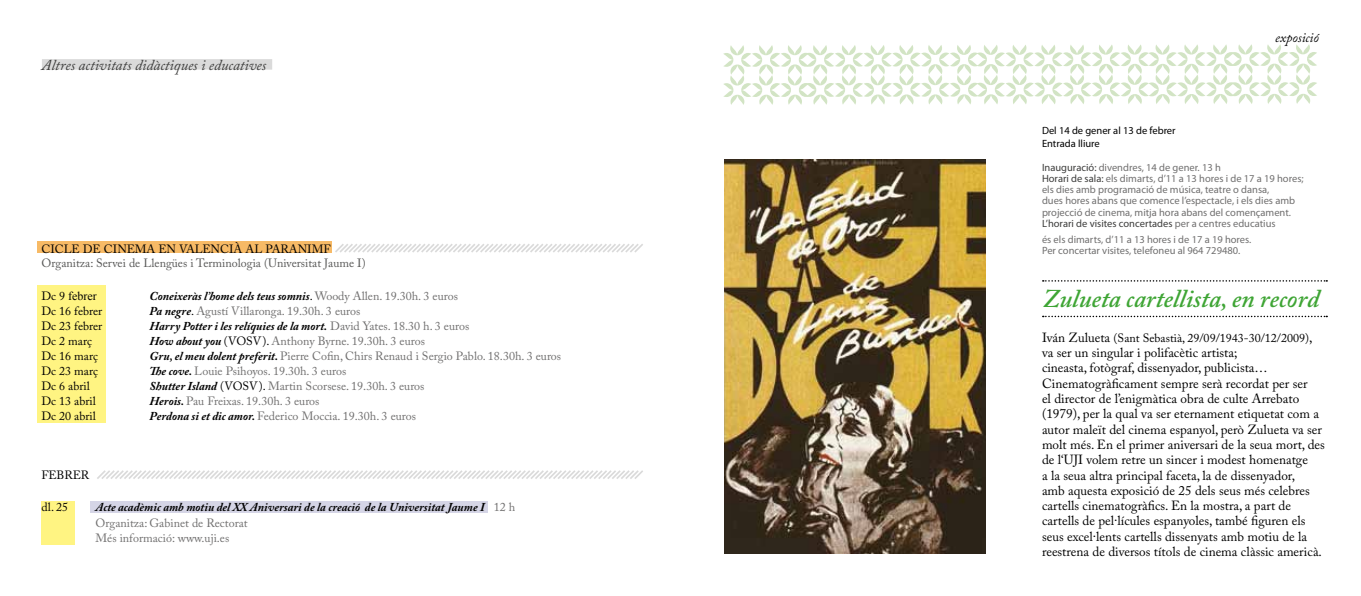
<style>
.page{position:relative;width:1361px;height:596px;background:#fff}
.page>*{position:absolute;margin:0;border:0;box-sizing:border-box;transform-origin:0 0}
.t1{font:italic 600 25.5px "Adobe Caslon Pro";color:#3fa535}
.t2{font:italic 15px "Adobe Caslon Pro";color:#3c3c3b}
.t3{font:italic 13.5px "Adobe Caslon Pro";color:#000}
.t4{font:13.2px/15.3px "Adobe Caslon Pro";color:#000}
.t5{font:12px "Adobe Caslon Pro";color:#706f6f}
.t6{font:italic 700 12px/15.5px "Adobe Caslon Pro";color:#000}
.t7{font:12px "Adobe Caslon Pro";color:#000}
.t8{font:12px "Adobe Caslon Pro";color:#575756}
.t9{font:12px "Times New Roman";color:#000}
.t10{font:10.5px/11.2px "Myriad Pro";color:#706f6f}
.t11{font:10.5px/12.6px "Myriad Pro";color:#000}
.s1{font-family:"Adobe Caslon Pro"}
.s2{font-weight:400;font-style:normal}
.s3{font-weight:400;font-style:normal;color:#706f6f}
.s4{font-weight:700;font-style:italic;color:#000}
.s5{color:#000}
.s6{color:#3c3c3b}
.s7{font-size:13.2px}
</style>
<div class="page">
<div style="left:37px;top:241px;width:295px;height:12px;background:#f7ba66"></div>
<div style="left:90px;top:500px;width:398px;height:12px;background:#d5d5e6"></div>
<div style="left:41px;top:500px;width:34px;height:44px;background:#fff482"></div>
<div style="left:37px;top:285px;width:69px;height:137px;background:#fff482"></div>
<img style="left:724px;top:159px;width:261px;height:394px">
<svg style="left:1042px;top:280px;width:285px;height:1px"></svg>
<svg style="left:1042px;top:315px;width:285px;height:2px"></svg>
<svg style="left:723px;top:44px;width:594px;height:61px"></svg>
<div style="left:42px;top:59px;width:230px;height:11px;background:#dadada"></div>
<svg style="left:335px;top:244px;width:308px;height:9px"></svg>
<svg style="left:97px;top:470px;width:546px;height:9px"></svg>
<p class="t2" style="left:42px;top:56px;width:226px">Altres activitats didàctiques i educatives</p>
<p class="t7" style="left:41px;top:241px;width:291px">CICLE DE CINEMA EN VALENCIÀ AL PARANIMF</p>
<p class="t8" style="left:41px;top:256px;width:326px">Organitza: Servei de Llengües i Terminologia (Universitat Jaume I)</p>
<p class="t9" style="left:41px;top:288px;width:57px"><span class="s1">Dc 9</span> febrer</p>
<p class="t6" style="left:149px;top:288px;width:310px">Coneixeràs l’home dels teus somnis<span class="s2">.</span> <span class="s3">Woody Allen. 19.30h. 3 euros</span></p>
<p class="t7" style="left:41px;top:304px;width:62px">Dc 16 febrer</p>
<p class="t5" style="left:149px;top:304px;width:212px"><span class="s4">Pa negre</span><span class="s5">.</span> Agustí Villaronga. 19.30h. 3 euros</p>
<p class="t7" style="left:41px;top:319px;width:62px">Dc 23 febrer</p>
<p class="t6" style="left:149px;top:318px;width:321px">Harry Potter i les relíquies de la mort. <span class="s3">David Yates. 18.30 h. 3 euros</span></p>
<p class="t7" style="left:41px;top:334px;width:52px">Dc 2 març</p>
<p class="t5" style="left:149px;top:334px;width:277px"><span class="s4">How about you</span> <span class="s5">(VOSV).</span> Anthony Byrne. 19.30h. 3 euros</p>
<p class="t7" style="left:41px;top:349px;width:58px">Dc 16 març</p>
<p class="t5" style="left:149px;top:349px;width:413px"><span class="s4">Gru, el meu dolent preferit.</span> Pierre Cofin, Chirs Renaud i Sergio Pablo. 18.30h. 3 euros</p>
<p class="t7" style="left:41px;top:364px;width:58px">Dc 23 març</p>
<p class="t5" style="left:149px;top:364px;width:198px"><span class="s4">The cove.</span> Louie Psihoyos. 19.30h. 3 euros</p>
<p class="t7" style="left:41px;top:379px;width:50px">Dc 6 abril</p>
<p class="t5" style="left:149px;top:379px;width:276px"><span class="s4">Shutter Island</span> <span class="s5">(VOSV).</span> Martin Scorsese. 19.30h. 3 euros</p>
<p class="t7" style="left:41px;top:394px;width:56px">Dc 13 abril</p>
<p class="t5" style="left:149px;top:394px;width:172px"><span class="s4">Herois.</span> Pau Freixas. 19.30h. 3 euros</p>
<p class="t7" style="left:41px;top:409px;width:56px">Dc 20 abril</p>
<p class="t5" style="left:149px;top:409px;width:268px"><span class="s4">Perdona si et dic amor.</span> Federico Moccia. 19.30h. 3 euros</p>
<p class="t7" style="left:41px;top:467px;width:49px">FEBRER</p>
<p class="t7" style="left:41px;top:499px;width:28px">dl. 25</p>
<p class="t6" style="left:95px;top:498px;width:421px">Acte acadèmic amb motiu del XX Aniversari de la creació de la Universitat Jaume I <span class="s3">12 h<br>Organitza: Gabinet de Rectorat<br>Més informació: www.uji.es</span></p>
<p class="t3" style="left:1275px;top:30px;width:45px">exposició</p>
<p class="t11" style="left:1042px;top:124px;width:135px">Del 14 de gener al 13 de febrer<br>Entrada lliure</p>
<p class="t10" style="left:1042px;top:161px;width:263px"><span class="s6">Inauguració:</span> divendres, 14 de gener. 13 h<br><span class="s6">Horari de sala:</span> els dimarts, d’11 a 13 hores i de 17 a 19 hores; els dies amb programació de música, teatre o dansa,<br>dues hores abans que comence l’espectacle, i els dies amb projecció de cinema, mitja hora abans del començament.<br><span class="s6">L’horari de visites concertades</span> per a centres educatius</p>
<p class="t10" style="left:1042px;top:233px;width:211px;line-height:11.7px">és els dimarts, d’11 a 13 hores i de 17 a 19 hores.<br>Per concertar visites, telefoneu al 964 729480.</p>
<h1 class="t1" style="left:1042px;top:283px;width:279px">Zulueta cartellista, en record</h1>
<p class="t7" style="left:1042px;top:330px;width:272px"><span class="s7">Iván Zulueta</span> (Sant Sebastià, 29/09/1943-30/12/2009)<span class="s7">,</span></p>
<p class="t4" style="left:1042px;top:344px;width:284px">va ser un singular i polifacètic artista;<br>cineasta, fotògraf, dissenyador, publicista… Cinematogràficament sempre serà recordat per ser<br>el director de l’enigmàtica obra de culte Arrebato (1979), per la qual va ser eternament etiquetat com a autor maleït del cinema espanyol, però Zulueta va ser molt més. En el primer aniversari de la seua mort, des de l‘UJI volem retre un sincer i modest homenatge<br>a la seua altra principal faceta, la de dissenyador,<br>amb aquesta exposició de 25 dels seus més celebres cartells cinematogràfics. En la mostra, a part de cartells de pel·lícules espanyoles, també figuren els seus excel·lents cartells dissenyats amb motiu de la reestrena de diversos títols de cinema clàssic americà.</p>
</div>
